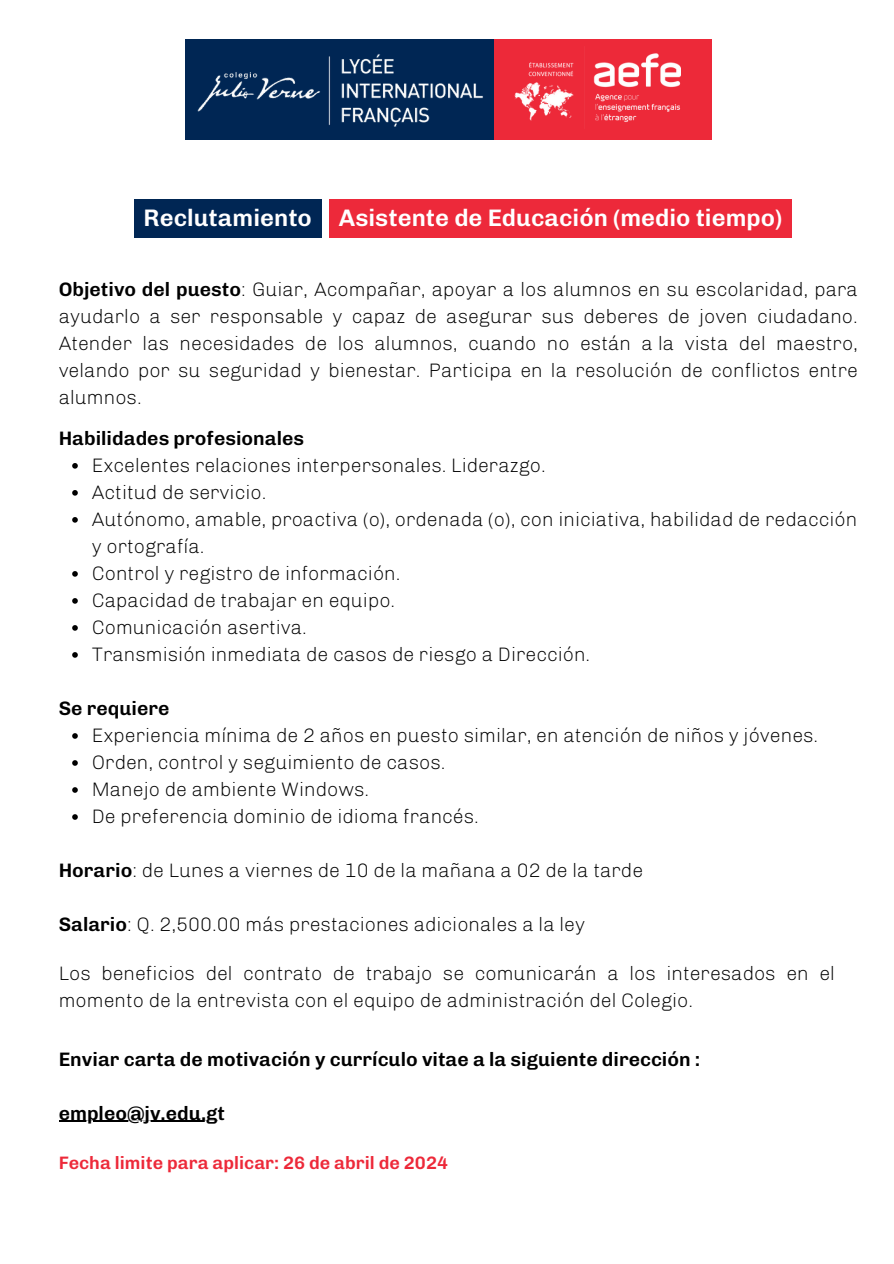
<style>
.page{position:relative;width:894px;height:1264px;background:#fff}
.page>*{position:absolute;margin:0;border:0;box-sizing:border-box;transform-origin:0 0}
.t1{font:600 24px "Chivo";color:#fff}
.t2{font:100 19.5px/27px "Chivo";color:#000}
.t3{font:600 19.5px "Chivo";color:#000}
.t4{font:600 18px "Chivo";color:#ed2939}
.s1{font-weight:600}
</style>
<div class="page">
<div style="left:134px;top:199px;width:187px;height:38px;background:#002654"></div>
<div style="left:185px;top:39px;width:309px;height:100px;background:#002654"></div>
<img style="left:333px;top:54px;width:161px;height:86px">
<img style="left:197px;top:72px;width:123px;height:40px">
<img style="left:328px;top:54px;width:11px;height:81px">
<div style="left:494px;top:39px;width:217px;height:100px;background:#ed2939"></div>
<img style="left:514px;top:53px;width:166px;height:69px">
<div style="left:329px;top:199px;width:462px;height:38px;background:#ed293a"></div>
<svg style="left:72px;top:463px;width:6px;height:5px"></svg>
<svg style="left:72px;top:490px;width:6px;height:5px"></svg>
<svg style="left:72px;top:517px;width:6px;height:5px"></svg>
<svg style="left:72px;top:571px;width:6px;height:5px"></svg>
<svg style="left:72px;top:598px;width:6px;height:5px"></svg>
<svg style="left:72px;top:625px;width:6px;height:5px"></svg>
<svg style="left:72px;top:652px;width:6px;height:5px"></svg>
<svg style="left:72px;top:733px;width:6px;height:5px"></svg>
<svg style="left:72px;top:760px;width:6px;height:5px"></svg>
<svg style="left:72px;top:787px;width:6px;height:5px"></svg>
<svg style="left:72px;top:814px;width:6px;height:5px"></svg>
<hr style="left:59px;top:1120px;width:158px;height:1px;background:#000">
<p class="t1" style="left:143px;top:203px;width:170px">Reclutamiento</p>
<p class="t1" style="left:339px;top:203px;width:445px">Asistente de Educación (medio tiempo)</p>
<p class="t2" style="left:59px;top:275px;width:800px;text-align:justify"><span class="s1">Objetivo del puesto</span>: Guiar, Acompañar, apoyar a los alumnos en su escolaridad, para ayudarlo a ser responsable y capaz de asegurar sus deberes de joven ciudadano.<br>Atender las necesidades de los alumnos, cuando no están a la vista del maestro, velando por su seguridad y bienestar. Participa en la resolución de conflictos entre alumnos.</p>
<p class="t3" style="left:59px;top:426px;width:247px">Habilidades profesionales</p>
<p class="t2" style="left:92px;top:452px;width:455px">Excelentes relaciones interpersonales. Liderazgo.</p>
<h1 class="t2" style="left:92px;top:479px;width:176px">Actitud de servicio.</h1>
<h1 class="t2" style="left:92px;top:506px;width:766px">Autónomo, amable, proactiva (o), ordenada (o), con iniciativa, habilidad de redacción y ortografía.</h1>
<p class="t2" style="left:92px;top:560px;width:310px">Control y registro de información.</p>
<h2 class="t2" style="left:92px;top:587px;width:305px">Capacidad de trabajar en equipo.</h2>
<p class="t2" style="left:92px;top:614px;width:216px">Comunicación asertiva.</p>
<p class="t2" style="left:92px;top:641px;width:500px">Transmisión inmediata de casos de riesgo a Dirección.</p>
<p class="t3" style="left:59px;top:696px;width:112px">Se requiere</p>
<p class="t2" style="left:92px;top:722px;width:727px">Experiencia mínima de 2 años en puesto similar, en atención de niños y jóvenes.</p>
<p class="t2" style="left:92px;top:749px;width:355px">Orden, control y seguimiento de casos.</p>
<p class="t2" style="left:92px;top:776px;width:279px">Manejo de ambiente Windows.</p>
<p class="t2" style="left:92px;top:803px;width:388px">De preferencia dominio de idioma francés.</p>
<h2 class="t2" style="left:59px;top:857px;width:586px"><span class="s1">Horario</span>: de Lunes a viernes de 10 de la mañana a 02 de la tarde</h2>
<p class="t2" style="left:59px;top:911px;width:527px"><span class="s1">Salario</span>: Q. 2,500.00 más prestaciones adicionales a la ley</p>
<p class="t2" style="left:59px;top:959px;width:777px">Los beneficios del contrato de trabajo se comunicarán a los interesados en el momento de la entrevista con el equipo de administración del Colegio.</p>
<p class="t3" style="left:59px;top:1047px;width:643px">Enviar carta de motivación y currículo vitae a la siguiente dirección :</p>
<p class="t3" style="left:59px;top:1101px;width:168px">empleo@jv.edu.gt</p>
<p class="t4" style="left:59px;top:1152px;width:391px">Fecha limite para aplicar: 26 de abril de 2024</p>
</div>
